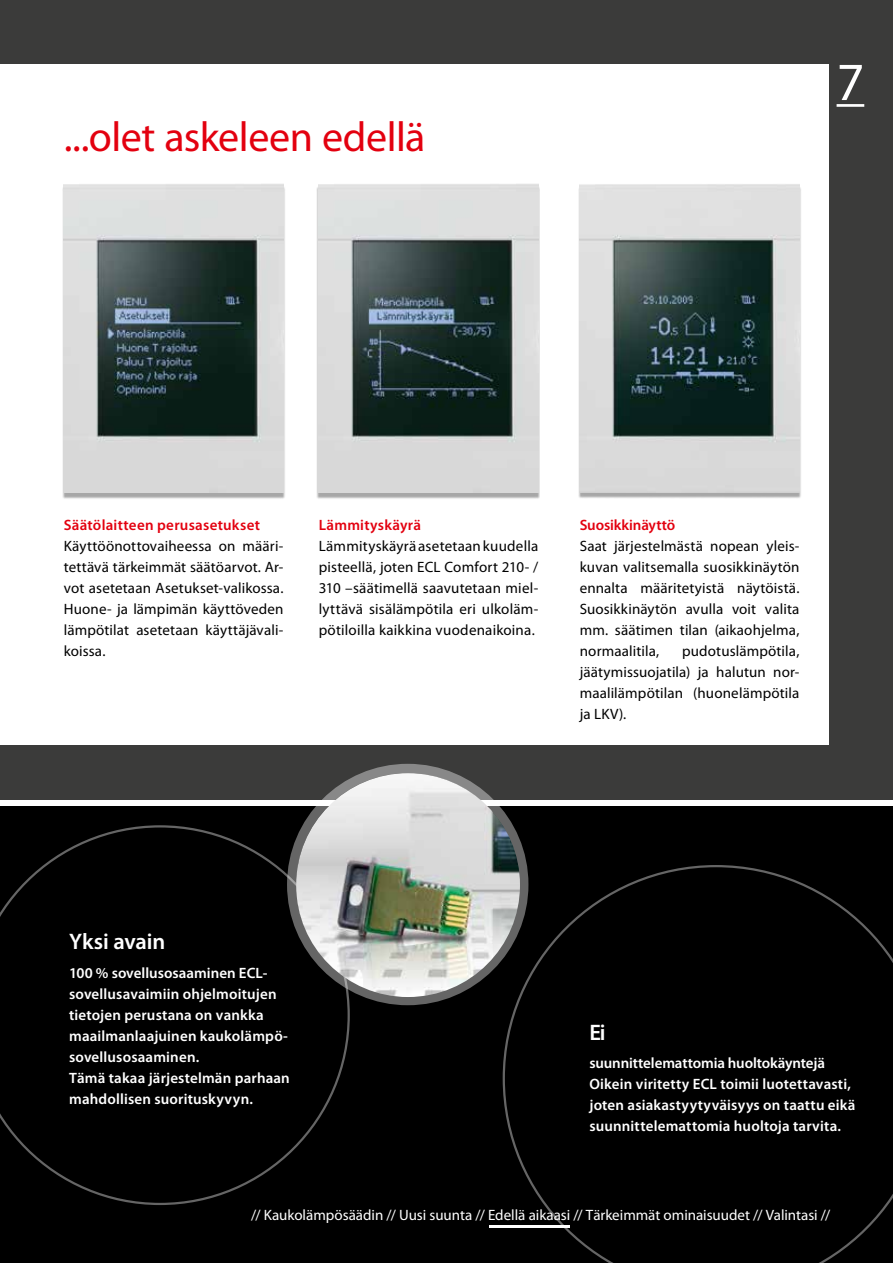
<style>
.page{position:relative;width:893px;height:1263px;background:#fff}
.page>*{position:absolute;margin:0;border:0;box-sizing:border-box;transform-origin:0 0}
.t1{font:54px "Myriad Pro";color:#fff}
.t2{font:42px "Myriad Pro";letter-spacing:-.01em;color:#e3000f}
.t3{font:600 22.5px "Myriad Pro";letter-spacing:-.01em;color:#fff}
.t4{font:15px/21px "Myriad Pro";letter-spacing:.01em;color:#000;text-align:justify}
.t5{font:600 15px/21px "Myriad Pro";letter-spacing:.01em;color:#fff}
.t6{font:15px "Myriad Pro";letter-spacing:-.005em;color:#fff}
.t7{font:600 15px "Myriad Pro";letter-spacing:.015em;color:#e3000f}
.t8{font:600 15px "Myriad Pro";letter-spacing:-.01em;color:#e3000f}
</style>
<div class="page">
<div style="left:0;top:0;width:893px;height:799px;background:#3b3b3a"></div>
<div style="left:0;top:806px;width:893px;height:457px;background:#000"></div>
<div style="left:0;top:64px;width:829px;height:681px;background:#fff"></div>
<hr style="left:837px;top:104px;width:27px;height:3px;background:#fff">
<div style="left:62px;top:186px;width:223px;height:313px;background:#000;opacity:.35"></div>
<img style="left:64px;top:184px;width:219px;height:309px">
<div style="left:317px;top:186px;width:223px;height:313px;background:#000;opacity:.35"></div>
<img style="left:319px;top:184px;width:219px;height:309px">
<div style="left:578px;top:186px;width:223px;height:313px;background:#000;opacity:.35"></div>
<img style="left:580px;top:184px;width:219px;height:309px">
<hr style="left:489px;top:1226px;width:81px;height:2px;background:#fff">
<svg style="left:503px;top:865px;width:390px;height:398px"></svg>
<svg style="left:0;top:825px;width:350px;height:380px"></svg>
<div style="left:287px;top:764px;width:241px;height:241px;border:9px solid #fff;border-radius:50%"></div>
<img style="left:296px;top:773px;width:224px;height:224px;border-radius:112px">
<h2 class="t2" style="left:64px;top:111px;width:363px">...olet askeleen edellä</h2>
<h1 class="t1" style="left:837px;top:49px;width:29px">7</h1>
<p class="t7" style="left:64px;top:515px;width:198px">Säätölaitteen perusasetukset</p>
<p class="t4" style="left:64px;top:535px;width:221px">Käyttöönottovaiheessa on määri&shy;tettävä tärkeimmät säätöarvot. Ar&shy;vot asetetaan Asetukset-valikossa.<br>Huone- ja lämpimän käyttöveden lämpötilat asetetaan käyttäjävali&shy;koissa.</p>
<p class="t7" style="left:319px;top:515px;width:104px">Lämmityskäyrä</p>
<p class="t4" style="left:319px;top:535px;width:221px">Lämmityskäyrä asetetaan kuudella pisteellä, joten ECL Comfort 210- / 310 –säätimellä saavutetaan miel&shy;lyttävä sisälämpötila eri ulkoläm&shy;pötiloilla kaikkina vuodenaikoina.</p>
<p class="t8" style="left:580px;top:515px;width:97px">Suosikkinäyttö</p>
<p class="t4" style="left:580px;top:535px;width:221px">Saat järjestelmästä nopean yleis&shy;kuvan valitsemalla suosikkinäytön ennalta määritetyistä näytöistä.<br>Suosikkinäytön avulla voit valita mm. säätimen tilan (aikaohjelma, normaalitila,</p>
<p class="t4" style="left:580px;top:640px;width:221px;text-indent:102px">pudotuslämpötila, jäätymissuojatila) ja halutun nor&shy;maalilämpötilan (huonelämpötila ja LKV).</p>
<h3 class="t3" style="left:69px;top:927px;width:98px">Yksi avain</h3>
<p class="t5" style="left:69px;top:962px;width:222px">100 % sovellusosaaminen ECL&shy;sovellusavaimiin ohjelmoitujen tietojen perustana on vankka maailmanlaajuinen kaukolämpö&shy;sovellusosaaminen.<br>Tämä takaa järjestelmän parhaan mahdollisen suorituskyvyn.</p>
<h3 class="t3" style="left:589px;top:1018px;width:18px">Ei</h3>
<p class="t5" style="left:589px;top:1052px;width:267px">suunnittelemattomia huoltokäyntejä Oikein viritetty ECL toimii luotettavasti, joten asiakastyytyväisyys on taattu eikä suunnittelemattomia huoltoja tarvita.</p>
<p class="t6" style="left:251px;top:1206px;width:580px">// Kaukolämpösäädin // Uusi suunta // Edellä aikaasi // Tärkeimmät ominaisuudet // Valintasi //</p>
</div>
